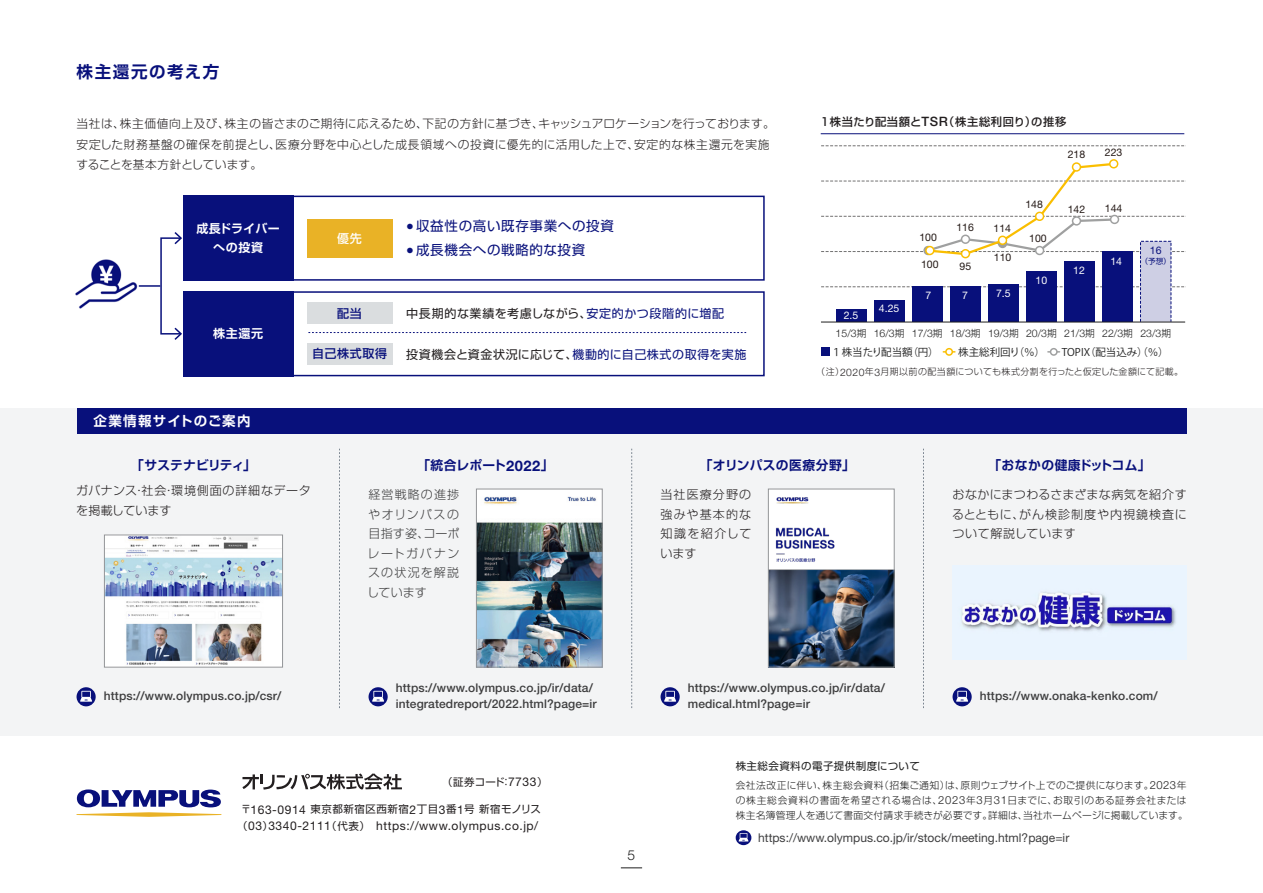
<style>
.page{position:relative;width:1263px;height:893px;background:#fff}
.page>*{position:absolute;margin:0;border:0;box-sizing:border-box;transform-origin:0 0}
.t1{font:700 16.5px "Shin Go Pro De";letter-spacing:.1em;color:#08107b}
.t2{font:300 13.8px "Helvetica Neue LT Std";color:#1e1e1e}
.t3{font:13.5px "Shin Go Pro";letter-spacing:.05em;color:#08107b}
.t4{font:700 13.5px "Shin Go Pro De";letter-spacing:.085em;color:#fff}
.t5{font:700 12.75px "Shin Go Pro De";letter-spacing:.02em;color:#08107b}
.t6{font:700 12.75px "Shin Go Pro De";color:#08107b}
.t7{font:12.15px "Helvetica Neue LT Std";color:#3e3e3f}
.t8{font:12.15px "Helvetica Neue LT Std";letter-spacing:.045em;color:#231f20}
.t9{font:500 12px/16.5px "Helvetica Neue LT Std";letter-spacing:.01em;color:#3e3e3f}
.t10{font:300 12px/19.5px "Shin Go Pro";letter-spacing:.055em;color:#231f20;text-align:justify}
.t11{font:12px "Shin Go Pro";letter-spacing:.05em;color:#231f20}
.t12{font:300 12px/19.5px "Shin Go Pro";letter-spacing:.09em;color:#3e3e3f;text-align:justify}
.t13{font:700 12px/19.5px "Shin Go Pro De";letter-spacing:.05em;color:#fff;text-align:center}
.t14{font:500 12px "Shin Go Pro";letter-spacing:.05em;color:#08107b}
.t15{font:500 12px "Shin Go Pro";color:#fff}
.t16{font:300 11.7px/20.2px "Shin Go Pro";letter-spacing:.035em;color:#231f20}
.t17{font:500 11.25px "Shin Go Pro";letter-spacing:.06em;color:#231f20}
.t18{font:300 10.5px "Helvetica Neue";color:#1e1e1e}
.t19{font:10.5px "Shin Go Pro";letter-spacing:.05em;color:#231f20}
.t20{font:10.5px "Helvetica Neue LT Std";color:#231815}
.t21{font:10.5px "Koz Go Pr 6 N";color:#1e1e1e}
.t22{font:10.5px "Helvetica Neue LT Std";color:#fff}
.t23{font:10.5px "Shin Go Pro";letter-spacing:.04em;color:#1e1e1e}
.t24{font:10.5px "Helvetica Neue LT Std";color:#08107b}
.t25{font:300 9.75px/15px "Shin Go Pro";letter-spacing:.03em;color:#1e1e1e}
.t26{font:300 9px "Shin Go Pro";letter-spacing:.03em;color:#231f20}
.t27{font:7.5px "Shin Go Pro";color:#08107b}
.s1{font-family:"Helvetica Neue LT Std";font-size:12.9px}
.s2{font-family:"Helvetica Neue LT Std";font-size:15.45px}
.s3{color:#08107b}
.s4{font-family:"Shin Go Pro";font-size:9.75px}
.s5{font-family:"Helvetica Neue LT Std";font-size:10.35px}
.s6{font-family:"Helvetica Neue LT Std";font-size:14.7px}
.s7{font-family:"Helvetica Neue LT Std";font-size:12.15px}
.s8{font-family:"Shin Go Pro";font-size:10.5px}
.s9{font-family:"Helvetica Neue LT Std";font-size:11.25px}
</style>
<div class="page">
<svg style="left:621px;top:867px;width:21px;height:1px"></svg>
<div style="left:0;top:408px;width:1263px;height:328px;background:#f3f4f5"></div>
<div style="left:77px;top:408px;width:1109px;height:26px;background:#08107b"></div>
<svg style="left:339px;top:449px;width:1px;height:259px"></svg>
<svg style="left:631px;top:449px;width:1px;height:259px"></svg>
<svg style="left:923px;top:449px;width:1px;height:259px"></svg>
<img style="left:478px;top:491px;width:122px;height:174px">
<div style="left:476px;top:489px;width:126px;height:178px;border:1px solid #939598"></div>
<img style="left:770px;top:491px;width:122px;height:174px">
<div style="left:768px;top:489px;width:126px;height:178px;border:1px solid #939598"></div>
<svg style="left:660px;top:687px;width:20px;height:19px"></svg>
<svg style="left:664px;top:691px;width:12px;height:11px"></svg>
<svg style="left:369px;top:687px;width:19px;height:19px"></svg>
<svg style="left:372px;top:691px;width:12px;height:11px"></svg>
<svg style="left:77px;top:687px;width:19px;height:19px"></svg>
<svg style="left:80px;top:691px;width:12px;height:11px"></svg>
<svg style="left:952px;top:687px;width:20px;height:19px"></svg>
<svg style="left:956px;top:691px;width:12px;height:11px"></svg>
<img style="left:106px;top:537px;width:175px;height:128px">
<div style="left:104px;top:535px;width:179px;height:132px;border:1px solid #939598"></div>
<svg style="left:77px;top:789px;width:144px;height:28px"></svg>
<svg style="left:242px;top:773px;width:160px;height:17px"></svg>
<img style="left:958px;top:589px;width:219px;height:45px">
<img style="left:75px;top:259px;width:62px;height:50px">
<div style="left:184px;top:196px;width:581px;height:85px;border:2px solid #08107b"></div>
<div style="left:183px;top:196px;width:110px;height:85px;background:#08107b"></div>
<div style="left:160px;top:237px;width:22px;height:98px;border:2px solid #08107b"></div>
<svg style="left:173px;top:232px;width:9px;height:14px"></svg>
<svg style="left:173px;top:326px;width:9px;height:14px"></svg>
<svg style="left:308px;top:332px;width:438px;height:1px"></svg>
<div style="left:184px;top:291px;width:581px;height:85px;border:2px solid #08107b"></div>
<div style="left:183px;top:291px;width:110px;height:85px;background:#08107b"></div>
<div style="left:307px;top:343px;width:85px;height:21px;background:#dadddf"></div>
<div style="left:307px;top:303px;width:85px;height:21px;background:#dadddf"></div>
<div style="left:307px;top:219px;width:85px;height:38px;background:#e9b226"></div>
<hr style="left:821px;top:133px;width:363px;height:1px;background:#08107b">
<svg style="left:821px;top:287px;width:363px;height:1px"></svg>
<svg style="left:821px;top:146px;width:363px;height:1px"></svg>
<div style="left:836px;top:309px;width:30px;height:13px;background:#08107b"></div>
<div style="left:874px;top:300px;width:30px;height:22px;background:#08107b"></div>
<div style="left:912px;top:287px;width:30px;height:35px;background:#08107b"></div>
<div style="left:950px;top:287px;width:30px;height:35px;background:#08107b"></div>
<div style="left:988px;top:284px;width:31px;height:38px;background:#08107b"></div>
<div style="left:1026px;top:271px;width:31px;height:51px;background:#08107b"></div>
<div style="left:1064px;top:261px;width:31px;height:61px;background:#08107b"></div>
<div style="left:1102px;top:251px;width:31px;height:71px;background:#08107b"></div>
<div style="left:1140px;top:241px;width:31px;height:81px;background:#cecfe4"></div>
<div style="left:945px;top:348px;width:8px;height:8px;border:2px solid #fabe00;border-radius:50%"></div>
<div style="left:1050px;top:348px;width:8px;height:8px;border:2px solid #9fa0a0;border-radius:50%"></div>
<div style="left:821px;top:348px;width:9px;height:8px;background:#08107b"></div>
<svg style="left:821px;top:159px;width:365px;height:99px"></svg>
<hr style="left:821px;top:322px;width:364px;height:1px;background:#1e1e1e">
<hr style="left:139px;top:285px;width:21px;height:2px;background:#08107b">
<svg style="left:736px;top:830px;width:15px;height:15px"></svg>
<svg style="left:738px;top:833px;width:10px;height:8px"></svg>
<h1 class="t1" style="left:77px;top:58px;width:144px">株主還元の考え方</h1>
<p class="t16" style="left:76px;top:112px;width:700px">当社は、株主価値向上及び、株主の皆さまのご期待に応えるため、下記の方針に基づき、キャッシュアロケーションを行っております。安定した財務基盤の確保を前提とし、医療分野を中心とした成長領域への投資に優先的に活用した上で、安定的な株主還元を実施することを基本方針としています。</p>
<p class="t17" style="left:819px;top:113px;width:248px">１株当たり配当額と<span class="s1">TSR</span>（株主総利回り）の推移</p>
<p class="t20" style="left:1068px;top:148px;width:19px">218</p>
<p class="t20" style="left:1105px;top:146px;width:19px">223</p>
<p class="t13" style="left:196px;top:217px;width:85px">成長ドライバーへの投資</p>
<p class="t15" style="left:337px;top:228px;width:26px">優先</p>
<p class="t3" style="left:406px;top:215px;width:209px"><span class="s2">•</span> 収益性の高い既存事業への投資</p>
<p class="t3" style="left:406px;top:239px;width:181px"><span class="s2">•</span> 成長機会への戦略的な投資</p>
<p class="t20" style="left:919px;top:231px;width:19px">100</p>
<p class="t20" style="left:921px;top:258px;width:19px">100</p>
<p class="t20" style="left:956px;top:221px;width:19px">116</p>
<p class="t20" style="left:960px;top:260px;width:13px">95</p>
<p class="t20" style="left:993px;top:222px;width:19px">114</p>
<p class="t20" style="left:994px;top:251px;width:19px">110</p>
<p class="t20" style="left:1025px;top:198px;width:19px">148</p>
<p class="t20" style="left:1029px;top:232px;width:19px">100</p>
<p class="t20" style="left:1068px;top:203px;width:19px">142</p>
<p class="t20" style="left:1105px;top:202px;width:19px">144</p>
<p class="t22" style="left:1073px;top:264px;width:13px">12</p>
<p class="t22" style="left:1110px;top:255px;width:13px">14</p>
<p class="t24" style="left:1150px;top:244px;width:13px">16</p>
<p class="t27" style="left:1141px;top:255px;width:31px">（予想）</p>
<p class="t22" style="left:1036px;top:274px;width:13px">10</p>
<p class="t22" style="left:925px;top:289px;width:7px">7</p>
<p class="t22" style="left:962px;top:289px;width:7px">7</p>
<p class="t22" style="left:996px;top:287px;width:16px">7.5</p>
<p class="t13" style="left:213px;top:323px;width:51px">株主還元</p>
<p class="t14" style="left:337px;top:304px;width:26px">配当</p>
<p class="t14" style="left:312px;top:344px;width:76px">自己株式取得</p>
<p class="t11" style="left:406px;top:304px;width:320px">中長期的な業績を考慮しながら、<span class="s3">安定的かつ段階的に増配</span></p>
<p class="t11" style="left:406px;top:344px;width:342px">投資機会と資金状況に応じて、<span class="s3">機動的に自己株式の取得を実施</span></p>
<p class="t22" style="left:844px;top:309px;width:16px">2.5</p>
<p class="t22" style="left:879px;top:302px;width:22px">4.25</p>
<p class="t18" style="left:836px;top:325px;width:337px">15/3<span class="s4">期</span> 16/3<span class="s4">期</span> 17/3<span class="s4">期</span> 18/3<span class="s4">期</span> 19/3<span class="s4">期</span> 20/3<span class="s4">期</span> 21/3<span class="s4">期</span> 22/3<span class="s4">期</span> 23/3<span class="s4">期</span></p>
<p class="t21" style="left:831px;top:346px;width:109px">１株当たり配当額（円）</p>
<p class="t21" style="left:958px;top:346px;width:88px">株主総利回り（％）</p>
<p class="t21" style="left:1062px;top:346px;width:108px">TOPIX（配当込み）（％）</p>
<p class="t26" style="left:816px;top:364px;width:369px">（注）<span class="s5">2020</span>年<span class="s5">3</span>月期以前の配当額についても株式分割を行ったと仮定した金額にて記載。</p>
<p class="t4" style="left:94px;top:410px;width:158px">企業情報サイトのご案内</p>
<p class="t6" style="left:131px;top:455px;width:126px">「サステナビリティ」</p>
<p class="t10" style="left:76px;top:479px;width:236px">ガバナンス・社会・環境側面の詳細なデータを掲載しています</p>
<p class="t5" style="left:417px;top:455px;width:138px">「統合レポート<span class="s6">2022</span>」</p>
<p class="t12" style="left:367px;top:484px;width:94px">経営戦略の進捗やオリンパスの目指す姿、コーポレートガバナンスの状況を解説しています</p>
<p class="t5" style="left:700px;top:455px;width:157px">「オリンパスの医療分野」</p>
<p class="t10" style="left:660px;top:484px;width:92px">当社医療分野の強みや基本的な知識を紹介しています</p>
<p class="t5" style="left:988px;top:455px;width:164px">「おなかの健康ドットコム」</p>
<p class="t10" style="left:952px;top:484px;width:236px">おなかにまつわるさまざまな病気を紹介するとともに、がん検診制度や内視鏡検査について解説しています</p>
<p class="t9" style="left:396px;top:679px;width:203px">https://www.olympus.co.jp/ir/data/ integratedreport/2022.html?page=ir</p>
<p class="t9" style="left:688px;top:679px;width:199px">https://www.olympus.co.jp/ir/data/ medical.html?page=ir</p>
<p class="t9" style="left:104px;top:687px;width:179px">https://www.olympus.co.jp/csr/</p>
<p class="t9" style="left:980px;top:687px;width:179px">https://www.onaka-kenko.com/</p>
<p class="t19" style="left:442px;top:773px;width:107px">（証券コード：<span class="s7">7733</span>）</p>
<p class="t19" style="left:241px;top:801px;width:302px">〒<span class="s7">163-0914</span> 東京都新宿区西新宿<span class="s7">2</span>丁目<span class="s7">3</span>番<span class="s7">1</span>号新宿モノリス</p>
<p class="t8" style="left:237px;top:818px;width:303px"><span class="s8">（</span>03<span class="s8">）</span>3340-2111<span class="s8">（代表）　</span>https://www.olympus.co.jp/</p>
<p class="t2" style="left:628px;top:846px;width:9px">5</p>
<p class="t23" style="left:736px;top:758px;width:186px">株主総会資料の電子提供制度について</p>
<p class="t25" style="left:736px;top:777px;width:454px">会社法改正に伴い、株主総会資料（招集ご通知）は、原則ウェブサイト上でのご提供になります。<span class="s9">2023</span>年の株主総会資料の書面を希望される場合は、<span class="s9">2023</span>年<span class="s9">3</span>月<span class="s9">31</span>日までに、お取引のある証券会社または株主名簿管理人を通じて書面交付請求手続きが必要です。詳細は、当社ホームページに掲載しています。</p>
<p class="t7" style="left:758px;top:830px;width:313px">https://www.olympus.co.jp/ir/stock/meeting.html?page=ir</p>
</div>
